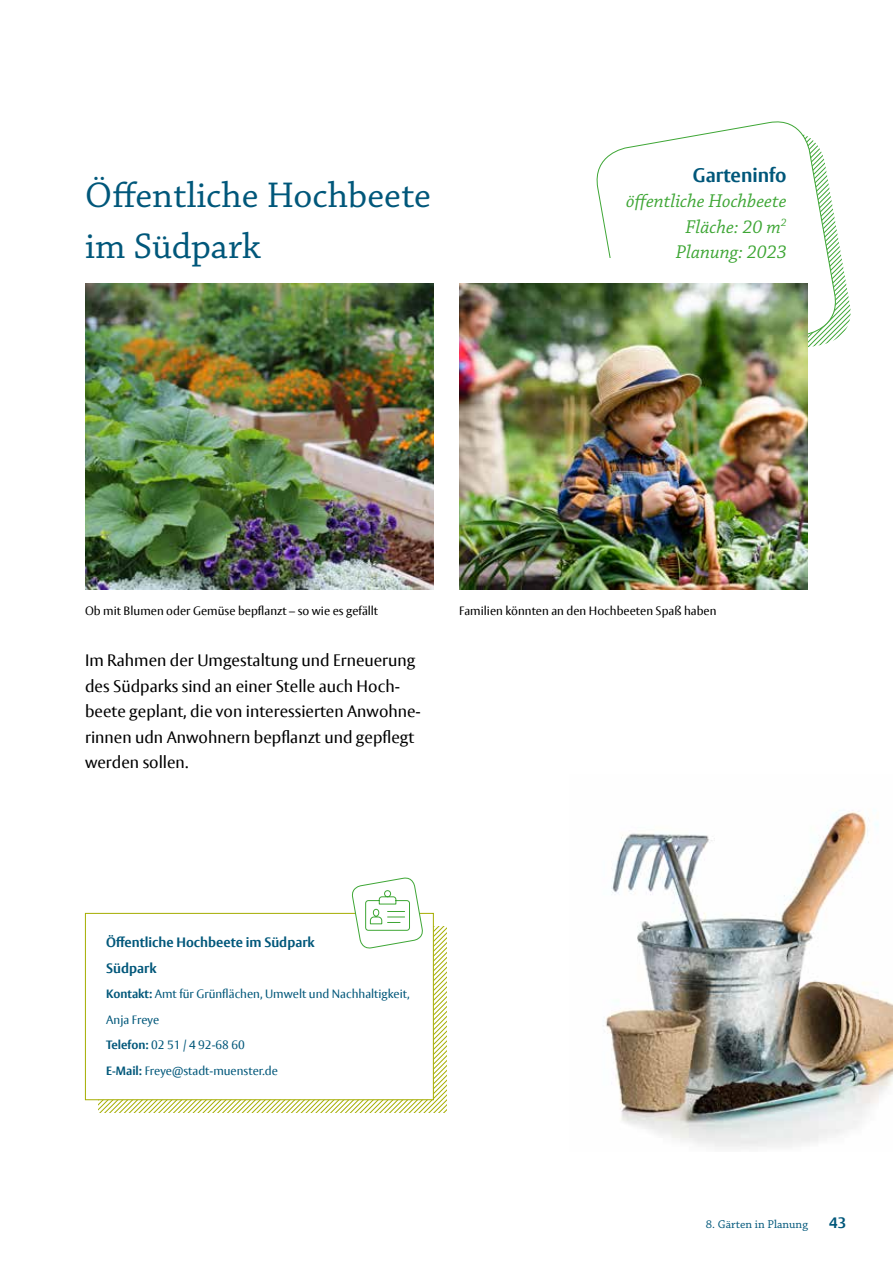
<style>
.page{position:relative;width:893px;height:1263px;background:#fff}
.page>*{position:absolute;margin:0;border:0;box-sizing:border-box;transform-origin:0 0}
.Headline_2{font:37.5px "Chaparral Pro";color:#00577a}
.Daten{font:italic 19.5px "Chaparral Pro";color:#3ea635}
.Headline_2-2{font:italic 19.5px "Chaparral Pro";color:#3ea635}
.Daten_Headline{font:700 19.5px "Vesta Pro";color:#00577a}
.Beschreibung{font:16.5px/25.5px "Vesta Pro";color:#000}
.t1{font:700 15px "Vesta Pro";color:#00577a}
.Adresse{font:700 13.5px "Vesta Pro";color:#00577a}
.Kontakt{font:12px "Vesta Pro";color:#00577a}
.t2{font:12px "Vesta Pro";color:#000}
.t3{font:12px "Chaparral Pro";color:#00577a}
.s1{font-weight:700}
</style>
<div class="page">
<img style="left:603px;top:810px;width:290px;height:339px">
<svg style="left:841px;top:255px;width:10px;height:80px"></svg>
<svg style="left:596px;top:121px;width:245px;height:227px"></svg>
<div style="left:459px;top:258px;width:349px;height:26px;background:#fff"></div>
<div style="left:85px;top:913px;width:349px;height:187px;background:#fff;border:1px solid #a5ad00"></div>
<svg style="left:99px;top:877px;width:347px;height:236px"></svg>
<img style="left:85px;top:284px;width:349px;height:306px">
<img style="left:459px;top:284px;width:349px;height:306px">
<p class="Headline_2" style="left:85px;top:174px;width:347px">Öffentliche Hochbeete</p>
<p class="Headline_2" style="left:85px;top:225px;width:177px">im Südpark</p>
<p class="Daten_Headline" style="left:693px;top:163px;width:95px">Garteninfo</p>
<p class="Daten" style="left:626px;top:190px;width:162px">öffentliche Hochbeete</p>
<p class="Daten" style="left:685px;top:216px;width:103px">Fläche: 20 m<sup>2</sup></p>
<p class="Headline_2-2" style="left:676px;top:241px;width:112px">Planung: 2023</p>
<p class="t2" style="left:85px;top:604px;width:295px">Ob mit Blumen oder Gemüse bepflanzt – so wie es gefällt</p>
<p class="t2" style="left:459px;top:604px;width:259px">Familien könnten an den Hochbeeten Spaß haben</p>
<p class="Beschreibung" style="left:85px;top:648px;width:337px">Im Rahmen der Umgestaltung und Erneuerung des Südparks sind an einer Stelle auch Hoch&shy;beete geplant, die von interessierten Anwohne&shy;rinnen udn Anwohnern bepflanzt und gepflegt werden sollen.</p>
<p class="Adresse" style="left:106px;top:934px;width:210px">Öffentliche Hochbeete im Südpark</p>
<p class="Adresse" style="left:106px;top:959px;width:52px">Südpark</p>
<p class="Kontakt" style="left:106px;top:986px;width:305px"><span class="s1">Kontakt:</span> Amt für Grünflächen, Umwelt und Nachhaltigkeit,</p>
<p class="Kontakt" style="left:106px;top:1012px;width:54px">Anja Freye</p>
<p class="Kontakt" style="left:106px;top:1038px;width:140px"><span class="s1">Telefon:</span> 02 51 / 4 92-68 60</p>
<p class="Kontakt" style="left:106px;top:1063px;width:173px"><span class="s1">E-Mail:</span> Freye@stadt-muenster.de</p>
<p class="t3" style="left:706px;top:1217px;width:103px">8. Gärten in Planung</p>
<p class="t1" style="left:829px;top:1213px;width:19px">43</p>
</div>
